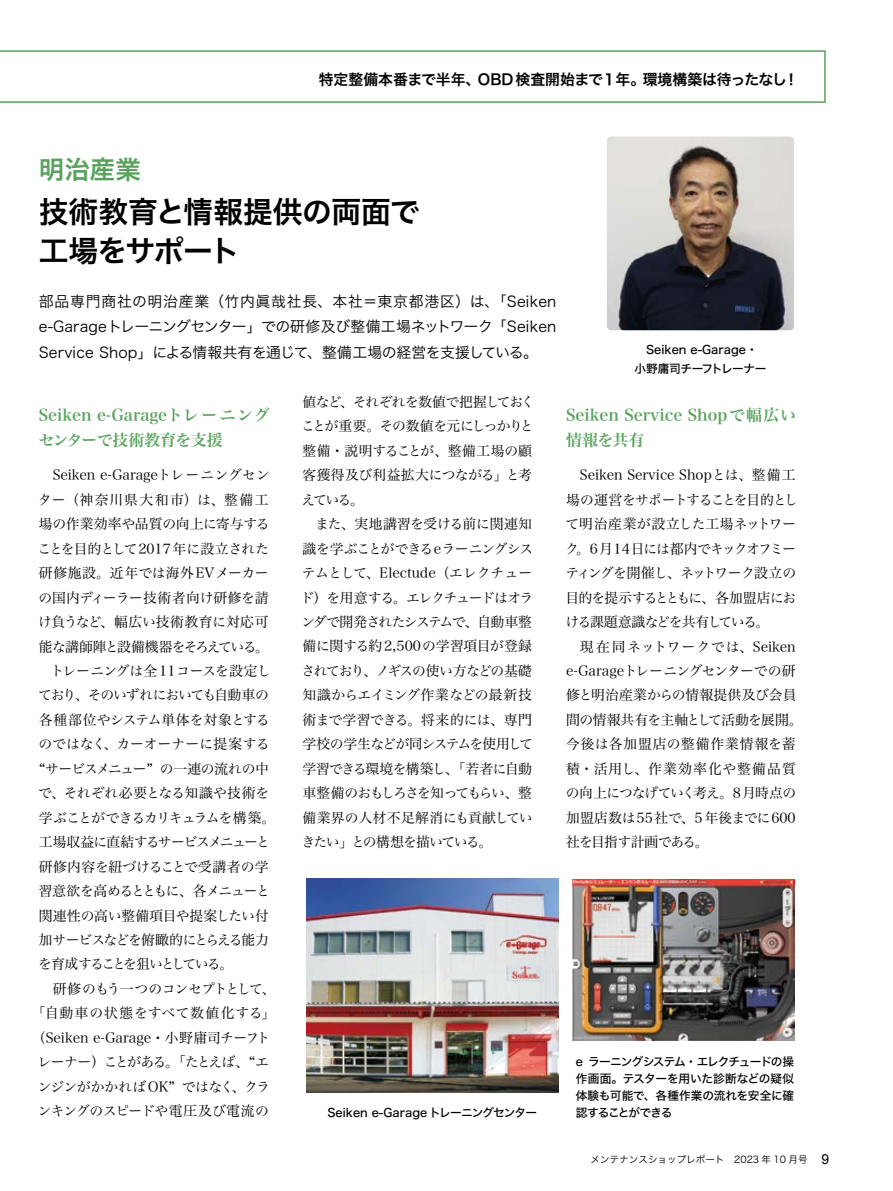
<style>
.page{position:relative;width:893px;height:1191px;background:#fff}
.page>*{position:absolute;margin:0;border:0;box-sizing:border-box;transform-origin:0 0}
.t1{font:29.7px/38.2px "Hira Kaku Pro W6";letter-spacing:-.015em;color:#000}
.t2{font:25.5px "Hira Kaku Pro W6";color:#58a25c}
.t3{font:15.9px/24.5px "Hira Min Pro W6";color:#58a25c}
.t4{font:14.85px/25.5px "Hira Kaku Pro W3";letter-spacing:.01em;color:#000;text-align:justify}
.t5{font:14.85px "Hira Kaku Pro W6";color:#000}
.t6{font:13.8px/24.5px "Hira Min Pro N W3";letter-spacing:-.025em;color:#000}
.t7{font:13.8px/24.5px "Hira Min Pro N W3";letter-spacing:-.045em;color:#000}
.t8{font:13.8px "Hira Min Pro N W3";letter-spacing:-.005em;color:#000}
.t9{font:13.8px "Hira Min Pro N W3";color:#000}
.t10{font:13.8px "Hira Min Pro N W3";letter-spacing:-.09em;color:#000}
.t11{font:13.8px "Hira Min Pro N W3";letter-spacing:-.075em;color:#000}
.t12{font:13.8px "Hira Min Pro N W3";letter-spacing:.005em;color:#000}
.t13{font:13.8px "Hira Min Pro N W3";letter-spacing:-.08em;color:#000}
.t14{font:13.8px "Hira Min Pro N W3";letter-spacing:-.085em;color:#000}
.t15{font:13.8px "Hira Min Pro N W3";letter-spacing:-.06em;color:#000}
.t16{font:13.8px "Hira Min Pro N W3";letter-spacing:-.05em;color:#000}
.t17{font:13.8px "Hira Min Pro N W3";letter-spacing:.03em;color:#000}
.t18{font:13.8px "Hira Min Pro N W3";letter-spacing:.055em;color:#000}
.t19{font:13.8px "Hira Min Pro N W3";letter-spacing:.105em;color:#000}
.t20{font:13.8px "Hira Min Pro N W3";letter-spacing:-.125em;color:#000}
.t21{font:11.7px/17px "Hiragino Sans W5";letter-spacing:-.02em;color:#000;text-align:justify}
.t22{font:11.7px/19.2px "Hiragino Sans W5";color:#000;text-align:center}
.t23{font:9.6px "Hira Kaku Pro N W3";color:#000}
.s1{font-family:"Arial";font-size:13.8px}
</style>
<div class="page">
<img style="left:573px;top:879px;width:221px;height:161px">
<img style="left:607px;top:136px;width:187px;height:194px">
<img style="left:306px;top:878px;width:252px;height:214px">
<svg style="left:0;top:50px;width:826px;height:53px"></svg>
<h2 class="t2" style="left:39px;top:146px;width:104px">明治産業</h2>
<p class="t5" style="left:319px;top:66px;width:481px">特定整備本番まで半年、OBD検査開始まで１年。環境構築は待ったなし！</p>
<h1 class="t1" style="left:39px;top:192px;width:382px">技術教育と情報提供の両面で工場をサポート</h1>
<p class="t4" style="left:39px;top:287px;width:519px">部品専門商社の明治産業（竹内眞哉社長、本社＝東京都港区）は、「Seiken e-Garageトレーニングセンター」での研修及び整備工場ネットワーク「Seiken Service Shop」による情報共有を通じて、整備工場の経営を支援している。</p>
<p class="t3" style="left:39px;top:402px;width:232px">Seiken e-Garageトレーニングセンターで技術教育を支援</p>
<p class="t9" style="left:39px;top:463px;width:233px">　Seiken e-Garageトレーニングセン</p>
<p class="t19" style="left:38px;top:488px;width:232px">ター（神奈川県大和市）は、整備工</p>
<p class="t6" style="left:39px;top:510px;width:232px">場の作業効率や品質の向上に寄与する</p>
<p class="t8" style="left:38px;top:537px;width:233px">ことを目的として2017年に設立された</p>
<p class="t17" style="left:39px;top:561px;width:231px">研修施設。近年では海外EVメーカー</p>
<p class="t6" style="left:38px;top:584px;width:232px">の国内ディーラー技術者向け研修を請</p>
<p class="t8" style="left:38px;top:610px;width:232px">け負うなど、幅広い技術教育に対応可</p>
<p class="t13" style="left:39px;top:634px;width:232px">能な講師陣と設備機器をそろえている。</p>
<p class="t9" style="left:39px;top:659px;width:233px">　トレーニングは全11コースを設定し</p>
<p class="t14" style="left:38px;top:683px;width:232px">ており、そのいずれにおいても自動車の</p>
<p class="t6" style="left:39px;top:706px;width:232px">各種部位やシステム単体を対象とする</p>
<p class="t12" style="left:38px;top:732px;width:233px">のではなく、カーオーナーに提案する</p>
<p class="t6" style="left:39px;top:755px;width:231px">“サービスメニュー” の一連の流れの中</p>
<p class="t8" style="left:38px;top:781px;width:233px">で、それぞれ必要となる知識や技術を</p>
<p class="t15" style="left:39px;top:805px;width:238px">学ぶことができるカリキュラムを構築。</p>
<p class="t11" style="left:39px;top:830px;width:233px">工場収益に直結するサービスメニューと</p>
<p class="t12" style="left:39px;top:854px;width:231px">研修内容を紐づけることで受講者の学</p>
<p class="t10" style="left:38px;top:879px;width:233px">習意欲を高めるとともに、各メニューと</p>
<p class="t6" style="left:39px;top:902px;width:231px">関連性の高い整備項目や提案したい付</p>
<p class="t11" style="left:39px;top:928px;width:232px">加サービスなどを俯瞰的にとらえる能力</p>
<p class="t20" style="left:38px;top:952px;width:197px">を育成することを狙いとしている。</p>
<p class="t16" style="left:39px;top:977px;width:238px">　研修のもう一つのコンセプトとして、</p>
<p class="t18" style="left:32px;top:1001px;width:245px">「自動車の状態をすべて数値化する」</p>
<p class="t9" style="left:32px;top:1025px;width:240px">（Seiken e-Garage・小野庸司チーフト</p>
<p class="t10" style="left:38px;top:1050px;width:233px">レーナー）ことがある。「たとえば、“エ</p>
<p class="t6" style="left:38px;top:1073px;width:233px">ンジンがかかればOK” ではなく、クラ</p>
<p class="t8" style="left:38px;top:1099px;width:233px">ンキングのスピードや電圧及び電流の</p>
<p class="t7" style="left:300px;top:388px;width:236px">値など、それぞれを数値で把握しておくことが重要。その数値を元にしっかりと整備・説明することが、整備工場の顧客獲得及び利益拡大につながる」と考えている。<br>　また、実地講習を受ける前に関連知識を学ぶことができるeラーニングシステムとして、Electude（エレクチュード）を用意する。エレクチュードはオランダで開発されたシステムで、自動車整備に関する約2,500の学習項目が登録されており、ノギスの使い方などの基礎知識からエイミング作業などの最新技術まで学習できる。将来的には、専門学校の学生などが同システムを使用して学習できる環境を構築し、「若者に自動車整備のおもしろさを知ってもらい、整備業界の人材不足解消にも貢献していきたい」との構想を描いている。</p>
<p class="t22" style="left:327px;top:1102px;width:211px">Seiken e-Garageトレーニングセンター</p>
<p class="t22" style="left:634px;top:339px;width:133px">Seiken e-Garage・<br>小野庸司チーフトレーナー</p>
<p class="t3" style="left:566px;top:402px;width:232px">Seiken Service Shopで幅広い情報を共有</p>
<p class="t6" style="left:565px;top:462px;width:239px">　Seiken Service Shopとは、整備工場の運営をサポートすることを目的として明治産業が設立した工場ネットワーク。6月14日には都内でキックオフミーティングを開催し、ネットワーク設立の目的を提示するとともに、各加盟店における課題意識などを共有している。<br>　現在同ネットワークでは、Seiken e-Garageトレーニングセンターでの研修と明治産業からの情報提供及び会員間の情報共有を主軸として活動を展開。今後は各加盟店の整備作業情報を蓄積・活用し、作業効率化や整備品質の向上につなげていく考え。8月時点の加盟店数は55社で、5年後までに600社を目指す計画である。</p>
<p class="t21" style="left:576px;top:1052px;width:220px">e ラーニングシステム・エレクチュードの操作画面。テスターを用いた診断などの疑似体験も可能で、各種作業の流れを安全に確認することができる</p>
<p class="t23" style="left:591px;top:1150px;width:240px">メンテナンスショップレポート　2023 年 10 月号 <span class="s1">9</span></p>
</div>
